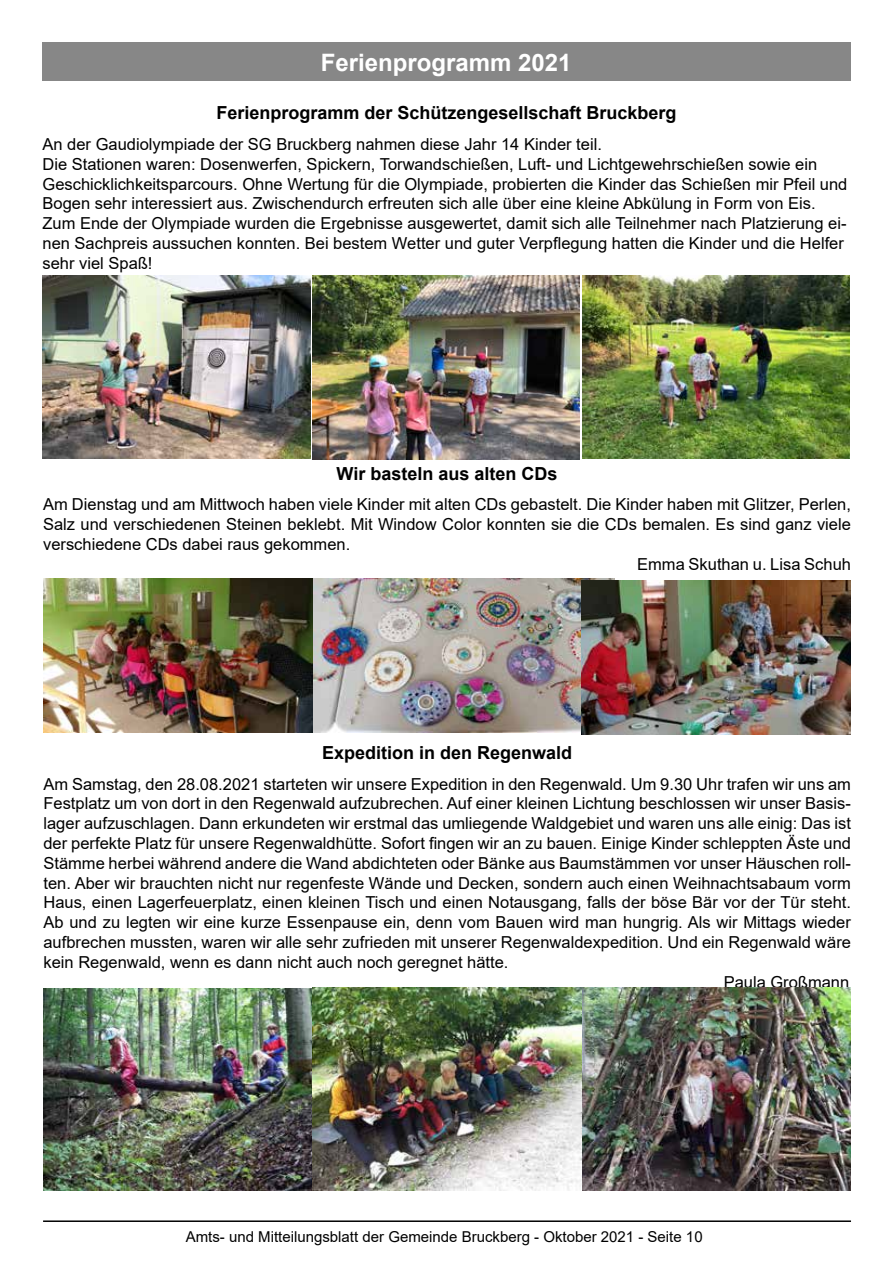
<style>
.page{position:relative;width:893px;height:1263px;background:#fff}
.page>*{position:absolute;margin:0;border:0;box-sizing:border-box;transform-origin:0 0}
.t1{font:700 24px "Arial";color:#fff}
.t2{font:700 18px "Arial";color:#000}
.t3{font:16.5px/19.8px "Arial";color:#000}
.t4{font:15px "Arial";color:#000}
</style>
<div class="page">
<img style="left:43px;top:578px;width:571px;height:155px">
<hr style="left:43px;top:1220px;width:808px;height:2px;background:#000">
<div style="left:42px;top:43px;width:808px;height:38px;background:#878787"></div>
<img style="left:312px;top:275px;width:267px;height:185px">
<img style="left:583px;top:275px;width:266px;height:183px">
<img style="left:43px;top:275px;width:267px;height:183px">
<img style="left:581px;top:580px;width:270px;height:155px">
<img style="left:43px;top:988px;width:808px;height:203px">
<h1 class="t1" style="left:321px;top:45px;width:252px">Ferienprogramm 2021</h1>
<p class="t2" style="left:216px;top:100px;width:462px">Ferienprogramm der Schützengesellschaft Bruckberg</p>
<p class="t3" style="left:43px;top:134px;width:806px">An der Gaudiolympiade der SG Bruckberg nahmen diese Jahr 14 Kinder teil.<br>Die Stationen waren: Dosenwerfen, Spickern, Torwandschießen, Luft- und Lichtgewehrschießen sowie ein Geschicklichkeitsparcours. Ohne Wertung für die Olympiade, probierten die Kinder das Schießen mir Pfeil und Bogen sehr interessiert aus. Zwischendurch erfreuten sich alle über eine kleine Abkülung in Form von Eis.<br>Zum Ende der Olympiade wurden die Ergebnisse ausgewertet, damit sich alle Teilnehmer nach Platzierung ei&shy;nen Sachpreis aussuchen konnten. Bei bestem Wetter und guter Verpflegung hatten die Kinder und die Helfer sehr viel Spaß!</p>
<p class="t2" style="left:337px;top:461px;width:222px">Wir basteln aus alten CDs</p>
<p class="t3" style="left:43px;top:495px;width:809px">Am Dienstag und am Mittwoch haben viele Kinder mit alten CDs gebastelt. Die Kinder haben mit Glitzer, Perlen,</p>
<p class="t3" style="left:43px;top:514px;width:809px">Salz und verschiedenen Steinen beklebt. Mit Window Color konnten sie die CDs bemalen. Es sind ganz viele</p>
<p class="t3" style="left:43px;top:534px;width:309px">verschiedene CDs dabei raus gekommen.</p>
<p class="t3" style="left:637px;top:554px;width:215px">Emma Skuthan u. Lisa Schuh</p>
<p class="t2" style="left:322px;top:740px;width:252px">Expedition in den Regenwald</p>
<p class="t3" style="left:43px;top:774px;width:809px">Am Samstag, den 28.08.2021 starteten wir unsere Expedition in den Regenwald. Um 9.30 Uhr trafen wir uns am</p>
<p class="t3" style="left:43px;top:794px;width:809px">Festplatz um von dort in den Regenwald aufzubrechen. Auf einer kleinen Lichtung beschlossen wir unser Basis-</p>
<p class="t3" style="left:43px;top:813px;width:809px">lager aufzuschlagen. Dann erkundeten wir erstmal das umliegende Waldgebiet und waren uns alle einig: Das ist</p>
<p class="t3" style="left:43px;top:833px;width:809px">der perfekte Platz für unsere Regenwaldhütte. Sofort fingen wir an zu bauen. Einige Kinder schleppten Äste und</p>
<p class="t3" style="left:43px;top:853px;width:809px">Stämme herbei während andere die Wand abdichteten oder Bänke aus Baumstämmen vor unser Häuschen roll-</p>
<p class="t3" style="left:43px;top:873px;width:809px">ten. Aber wir brauchten nicht nur regenfeste Wände und Decken, sondern auch einen Weihnachtsabaum vorm</p>
<p class="t3" style="left:43px;top:893px;width:809px">Haus, einen Lagerfeuerplatz, einen kleinen Tisch und einen Notausgang, falls der böse Bär vor der Tür steht.</p>
<p class="t3" style="left:43px;top:912px;width:809px">Ab und zu legten wir eine kurze Essenpause ein, denn vom Bauen wird man hungrig. Als wir Mittags wieder</p>
<p class="t3" style="left:43px;top:932px;width:809px">aufbrechen mussten, waren wir alle sehr zufrieden mit unserer Regenwaldexpedition. Und ein Regenwald wäre</p>
<p class="t3" style="left:43px;top:952px;width:467px">kein Regenwald, wenn es dann nicht auch noch geregnet hätte.</p>
<p class="t3" style="left:724px;top:972px;width:127px">Paula Großmann</p>
<p class="t4" style="left:186px;top:1226px;width:518px">Amts- und Mitteilungsblatt der Gemeinde Bruckberg - Oktober 2021 - Seite 10</p>
</div>
